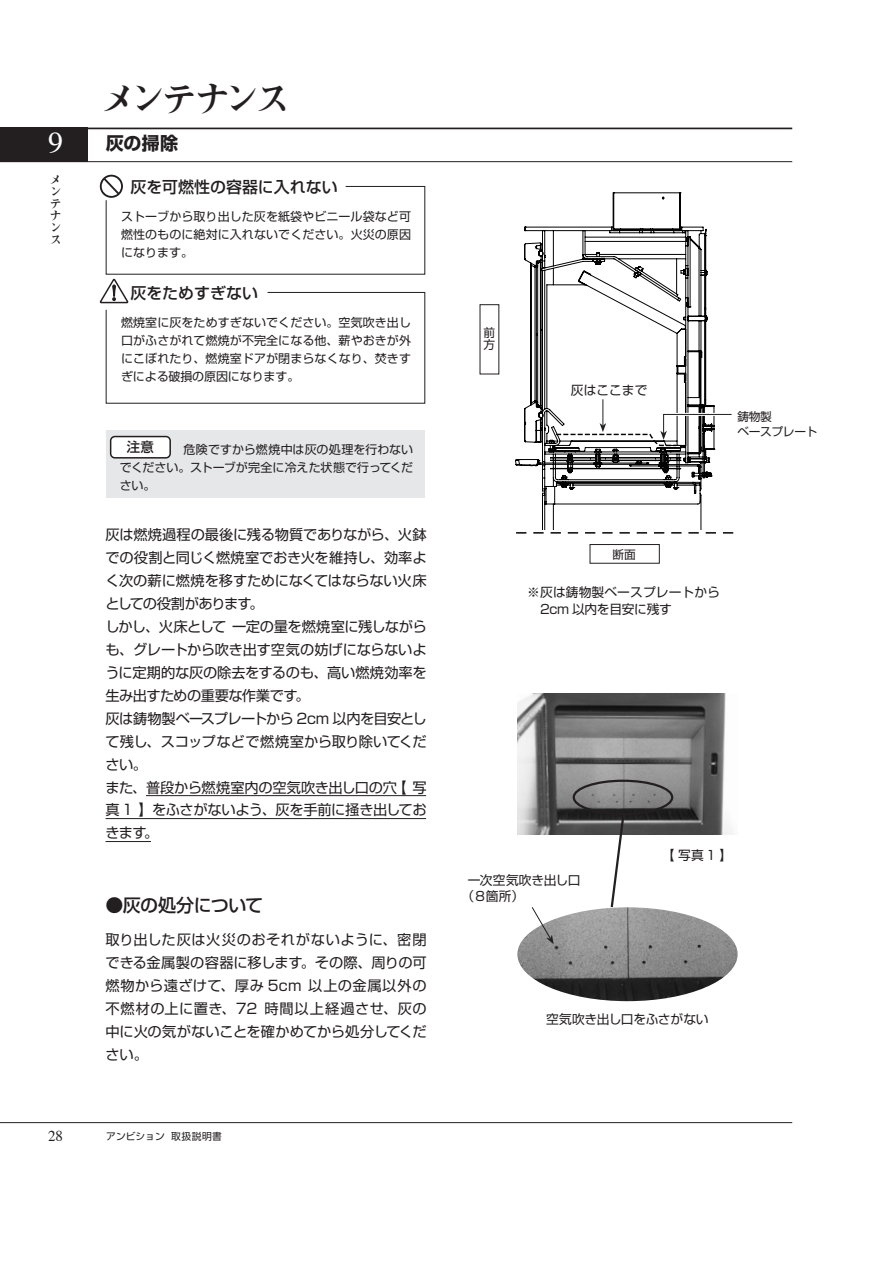
<style>
.page{position:relative;width:893px;height:1263px;background:#fff}
.page>*{position:absolute;margin:0;border:0;box-sizing:border-box;transform-origin:0 0}
.t1{font:36px "Midashi Min Pro MA31";letter-spacing:-.14em;color:#231f20}
.t2{font:30px "Times";color:#fff}
.t3{font:500 18px "Shin Go Pro";letter-spacing:-.025em;color:#231f20}
.t4{font:700 18px "Shin Go Pro";color:#231f20}
.t5{font:500 15.9px "Shin Go Pro";color:#231f20}
.t6{font:15px "Times";color:#231f20}
.t7{font:14.25px/23px "Shin Go Pro";letter-spacing:-.02em;color:#231f20}
.t8{font:500 13.5px "Shin Go Pro";color:#231f20}
.t9{font:12.75px/17px "Shin Go Pro";color:#231f20}
.t10{font:12.75px/15.9px "Shin Go Pro";letter-spacing:-.03em;color:#231f20}
.t11{font:12.75px "Shin Go Pro";letter-spacing:-.025em;color:#231f20}
.t12{font:12px/18px "Shin Go Pro";letter-spacing:.005em;color:#231f20;text-align:justify}
.t13{font:12px/18px "Shin Go Pr 5";letter-spacing:.01em;color:#231f20;text-align:justify}
.t14{font:12px/12px "Midashi Min Pro MA31";color:#231f20}
.t15{font:11.7px/14.9px "Shin Go Pro";letter-spacing:-.025em;color:#231f20}
.t16{font:9.75px "Shin Go Pro";color:#231f20}
</style>
<div class="page">
<hr style="left:0;top:161px;width:792px;height:1px;background:#231f20">
<hr style="left:0;top:128px;width:792px;height:1px;background:#231f20">
<div style="left:0;top:128px;width:88px;height:34px;background:#231f20"></div>
<hr style="left:0;top:1122px;width:792px;height:1px;background:#231f20">
<div style="left:106px;top:430px;width:319px;height:67px;background:#e6e7e9"></div>
<svg style="left:110px;top:436px;width:61px;height:23px"></svg>
<hr style="left:146px;top:795px;width:280px;height:1px;background:#231f20">
<hr style="left:106px;top:818px;width:320px;height:1px;background:#231f20">
<hr style="left:106px;top:841px;width:45px;height:1px;background:#231f20">
<svg style="left:515px;top:192px;width:199px;height:337px"></svg>
<svg style="left:517px;top:532px;width:215px;height:2px"></svg>
<img style="left:518px;top:693px;width:216px;height:142px">
<div style="left:573px;top:780px;width:100px;height:35px;border:2px solid #231f20;border-radius:50%"></div>
<svg style="left:609px;top:810px;width:17px;height:97px"></svg>
<img style="left:517px;top:907px;width:221px;height:94px">
<svg style="left:532px;top:907px;width:22px;height:37px"></svg>
<svg style="left:555px;top:399px;width:177px;height:48px"></svg>
<svg style="left:99px;top:175px;width:327px;height:229px"></svg>
<div style="left:590px;top:544px;width:69px;height:19px;border:1px solid #231f20"></div>
<h1 class="t1" style="left:102px;top:71px;width:191px">メンテナンス</h1>
<h2 class="t2" style="left:48px;top:115px;width:16px">9</h2>
<p class="t4" style="left:106px;top:129px;width:74px">灰の掃除</p>
<p class="t14" style="left:50px;top:173px;width:12px">メンテナンス</p>
<p class="t5" style="left:130px;top:174px;width:209px">灰を可燃性の容器に入れない</p>
<p class="t12" style="left:121px;top:206px;width:292px">ストーブから取り出した灰を紙袋やビニール袋など可燃性のものに絶対に入れないでください。火災の原因になります。</p>
<p class="t5" style="left:130px;top:280px;width:129px">灰をためすぎない</p>
<p class="t13" style="left:121px;top:312px;width:292px">燃焼室に灰をためすぎないでください。空気吹き出し口がふさがれて燃焼が不完全になる他、薪やおきが外にこぼれたり、燃焼室ドアが閉まらなくなり、焚きすぎによる破損の原因になります。</p>
<p class="t8" style="left:127px;top:436px;width:28px">注意</p>
<p class="t12" style="left:120px;top:439px;width:295px;text-indent:64px">危険ですから燃焼中は灰の処理を行わないでください。ストーブが完全に冷えた状態で行ってください。</p>
<p class="t7" style="left:105px;top:521px;width:323px">灰は燃焼過程の最後に残る物質でありながら、火鉢での役割と同じく燃焼室でおき火を維持し、効率よく次の薪に燃焼を移すためになくてはならない火床としての役割があります。<br>しかし、火床として 一定の量を燃焼室に残しながらも、グレートから吹き出す空気の妨げにならないように定期的な灰の除去をするのも、高い燃焼効率を生み出すための重要な作業です。<br>灰は鋳物製ベースプレートから 2cm 以内を目安として残し、スコップなどで燃焼室から取り除いてください。<br>また、普段から燃焼室内の空気吹き出し口の穴【 写真 1 】をふさがないよう、灰を手前に掻き出しておきます。</p>
<p class="t3" style="left:105px;top:890px;width:159px">●灰の処分について</p>
<p class="t7" style="left:105px;top:926px;width:323px;text-align:justify">取り出した灰は火災のおそれがないように、密閉できる金属製の容器に移します。その際、周りの可燃物から遠ざけて、厚み 5cm 以上の金属以外の不燃材の上に置き、72 時間以上経過させ、灰の中に火の気がないことを確かめてから処分してください。</p>
<p class="t6" style="left:48px;top:1122px;width:16px">28</p>
<p class="t16" style="left:106px;top:1129px;width:117px">アンビション 取扱説明書</p>
<p class="t15" style="left:484px;top:325px;width:13px;line-height:11.7px">前方</p>
<p class="t9" style="left:571px;top:380px;width:78px">灰はここまで</p>
<p class="t15" style="left:737px;top:407px;width:82px">鋳物製<br>ベースプレート</p>
<p class="t15" style="left:612px;top:545px;width:25px">断面</p>
<p class="t9" style="left:540px;top:582px;width:182px;text-indent:-13px">※灰は鋳物製ベースプレートから<br>2cm 以内を目安に残す</p>
<p class="t10" style="left:461px;top:871px;width:121px;text-indent:6px">一次空気吹き出し口（８箇所）</p>
<p class="t9" style="left:662px;top:845px;width:72px">【 写真1 】</p>
<p class="t11" style="left:546px;top:1009px;width:164px">空気吹き出し口をふさがない</p>
</div>
